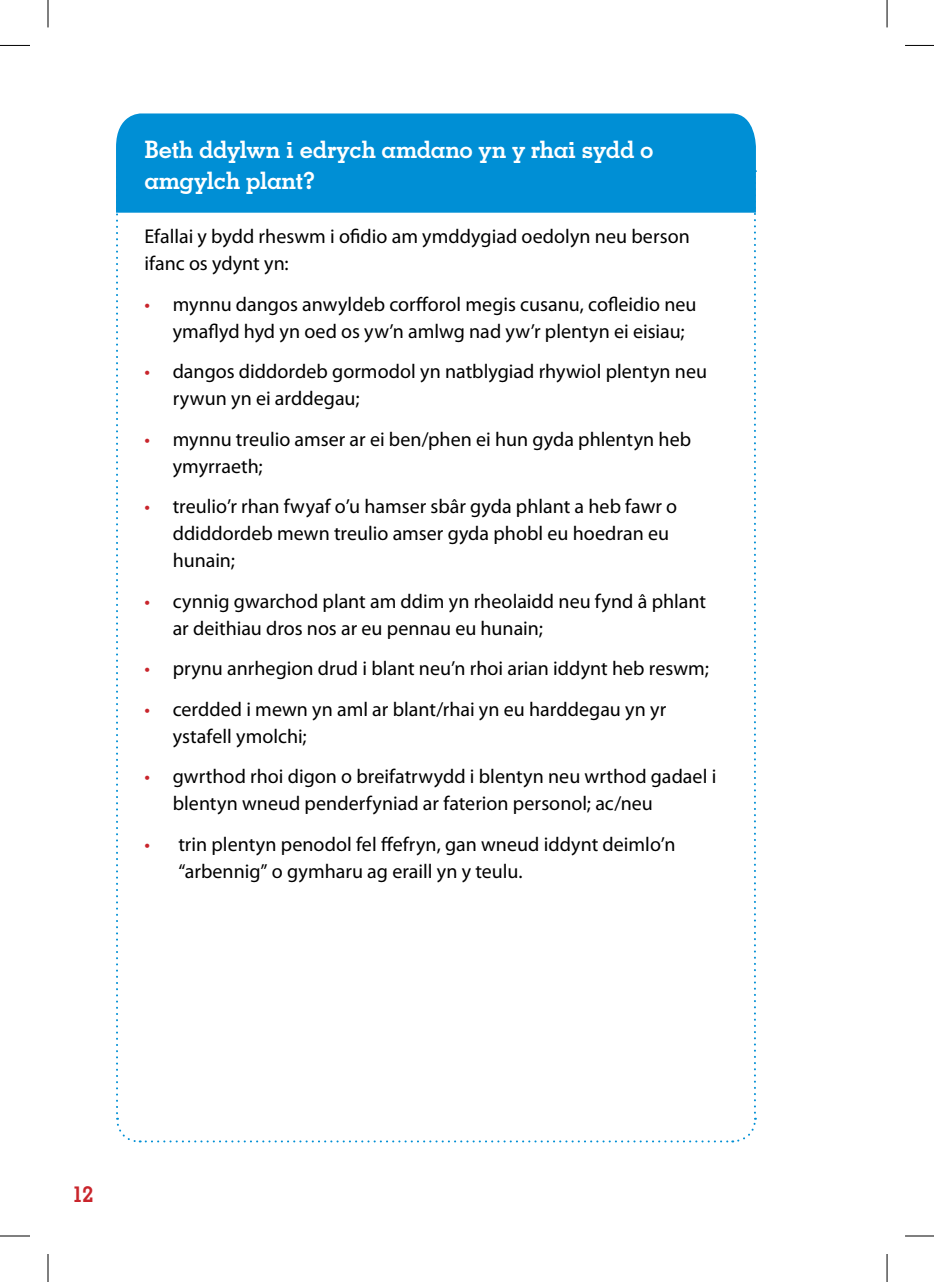
<style>
.page{position:relative;width:934px;height:1282px;background:#fff}
.page>*{position:absolute;margin:0;border:0;box-sizing:border-box;transform-origin:0 0}
.t1{font:700 24px/31px "Memphis";letter-spacing:-.02em;color:#fff}
.t2{font:700 22px "Memphis";color:#c9252c}
.t3{font:20px/27px "Myriad Pro";color:#000}
.s1{color:#c9252c}
</style>
<div class="page">
<div style="left:116px;top:113px;width:640px;height:100px;background:#008fd5"></div>
<hr style="left:0;top:45px;width:30px;height:1px;background:#000">
<svg style="left:905px;top:45px;width:29px;height:1px"></svg>
<hr style="left:0;top:1236px;width:30px;height:1px;background:#000">
<svg style="left:905px;top:1236px;width:29px;height:1px"></svg>
<svg style="left:48px;top:0;width:1px;height:27px"></svg>
<svg style="left:48px;top:1254px;width:1px;height:28px"></svg>
<svg style="left:887px;top:0;width:1px;height:27px"></svg>
<svg style="left:887px;top:1254px;width:1px;height:28px"></svg>
<p class="t1" style="left:144px;top:134px;width:511px">Beth ddylwn i edrych amdano yn y rhai sydd o amgylch plant?</p>
<p class="t3" style="left:144px;top:223px;width:547px">Efallai y bydd rheswm i ofidio am ymddygiad oedolyn neu berson ifanc os ydynt yn:</p>
<p class="t3" style="left:173px;top:290px;width:525px;text-indent:-28px"><span class="s1">•</span> mynnu dangos anwyldeb corfforol megis cusanu, cofleidio neu ymaflyd hyd yn oed os yw’n amlwg nad yw’r plentyn ei eisiau;</p>
<p class="t3" style="left:173px;top:358px;width:536px;text-indent:-28px"><span class="s1">•</span> dangos diddordeb gormodol yn natblygiad rhywiol plentyn neu rywun yn ei arddegau;</p>
<p class="t3" style="left:173px;top:425px;width:520px;text-indent:-28px"><span class="s1">•</span> mynnu treulio amser ar ei ben/phen ei hun gyda phlentyn heb ymyrraeth;</p>
<p class="t3" style="left:173px;top:493px;width:506px;text-indent:-28px"><span class="s1">•</span> treulio’r rhan fwyaf o’u hamser sbâr gyda phlant a heb fawr o ddiddordeb mewn treulio amser gyda phobl eu hoedran eu hunain;</p>
<p class="t3" style="left:173px;top:587px;width:535px;text-indent:-28px"><span class="s1">•</span> cynnig gwarchod plant am ddim yn rheolaidd neu fynd â phlant ar deithiau dros nos ar eu pennau eu hunain;</p>
<p class="t3" style="left:144px;top:655px;width:566px"><span class="s1">•</span> prynu anrhegion drud i blant neu’n rhoi arian iddynt heb reswm;</p>
<p class="t3" style="left:173px;top:695px;width:495px;text-indent:-28px"><span class="s1">•</span> cerdded i mewn yn aml ar blant/rhai yn eu harddegau yn yr ystafell ymolchi;</p>
<p class="t3" style="left:173px;top:763px;width:545px;text-indent:-28px"><span class="s1">•</span> gwrthod rhoi digon o breifatrwydd i blentyn neu wrthod gadael i blentyn wneud penderfyniad ar faterion personol; ac/neu</p>
<p class="t3" style="left:178px;top:830px;width:499px;text-indent:-34px"><span class="s1">•</span> trin plentyn penodol fel ffefryn, gan wneud iddynt deimlo’n “arbennig” o gymharu ag eraill yn y teulu.</p>
<p class="t2" style="left:72px;top:1180px;width:23px">12</p>
</div>
